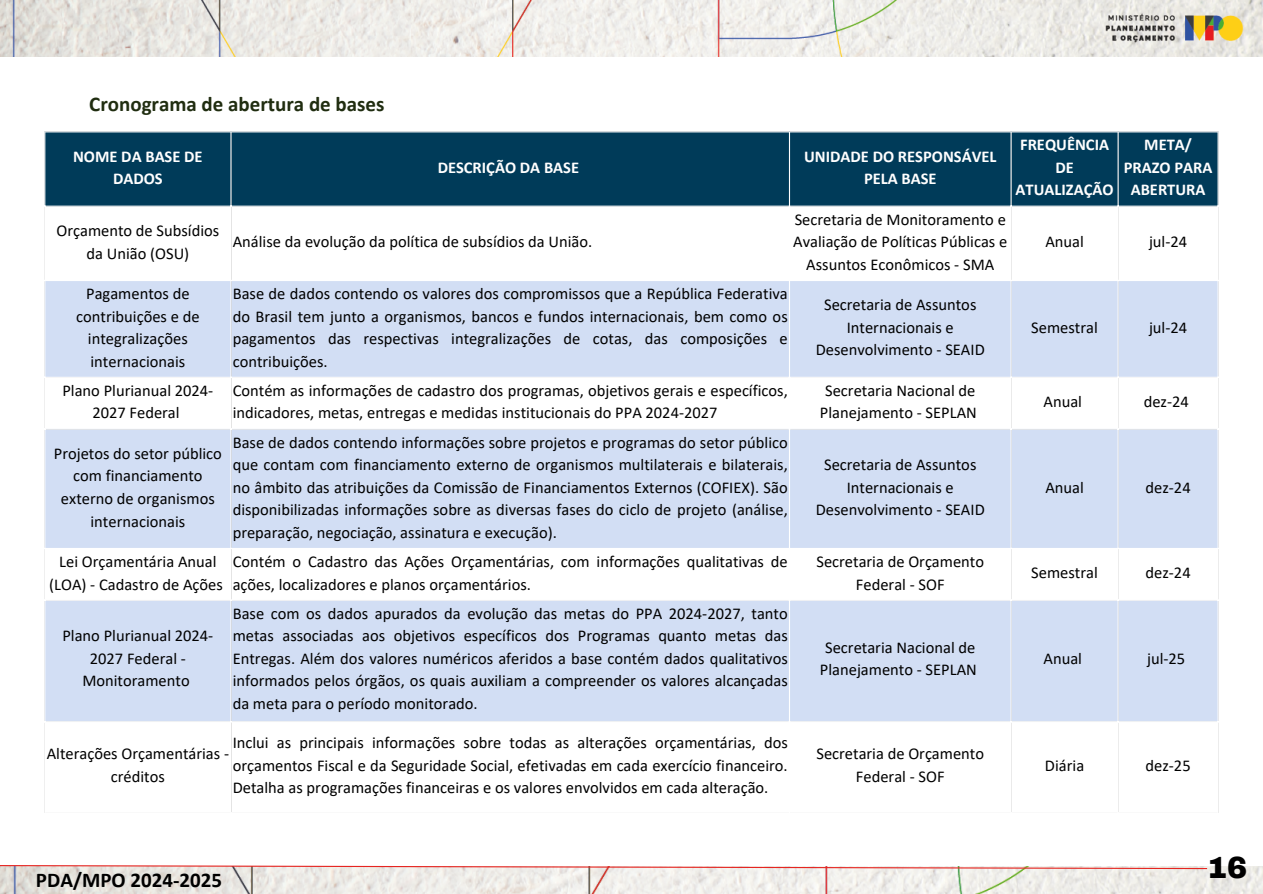
<style>
.page{position:relative;width:1263px;height:894px;background:#fff}
.page>*{position:absolute;margin:0;border:0;box-sizing:border-box;transform-origin:0 0}
.t1{font:900 30px "Archivo";color:#000}
.t2{font:700 21px "Calibri";color:#202d10}
.t3{font:700 21px "Calibri";color:#000}
.t4{font:16.5px/22.5px "Calibri";color:#000;text-align:center}
.t5{font:700 16.5px/22.5px "Calibri";color:#fff;text-align:center}
</style>
<div class="page">
<img style="left:0;top:0;width:1263px;height:56px">
<div style="left:45px;top:132px;width:1172px;height:73px;background:#003b59"></div>
<svg style="left:45px;top:281px;width:1172px;height:440px;fill:#d2def4"></svg>
<hr style="left:230px;top:132px;width:2px;height:679px;background:#fff">
<hr style="left:789px;top:132px;width:1px;height:679px;background:#fff">
<hr style="left:1010px;top:132px;width:2px;height:679px;background:#fff">
<hr style="left:1117px;top:132px;width:2px;height:679px;background:#fff">
<hr style="left:44px;top:376px;width:1175px;height:2px;background:#fff">
<hr style="left:44px;top:428px;width:1175px;height:1px;background:#fff">
<hr style="left:44px;top:547px;width:1175px;height:2px;background:#fff">
<hr style="left:44px;top:599px;width:1175px;height:1px;background:#fff">
<img style="left:0;top:866px;width:1263px;height:27px">
<svg style="left:0;top:865px;width:1208px;height:4px"></svg>
<p class="t2" style="left:89px;top:95px;width:297px">Cronograma de abertura de bases</p>
<p class="t5" style="left:73px;top:146px;width:131px">NOME DA BASE DE<br>DADOS</p>
<p class="t5" style="left:438px;top:157px;width:143px">DESCRIÇÃO DA BASE</p>
<p class="t5" style="left:804px;top:146px;width:194px">UNIDADE DO RESPONSÁVEL<br>PELA BASE</p>
<p class="t5" style="left:1016px;top:135px;width:100px">FREQUÊNCIA<br>DE<br>ATUALIZAÇÃO</p>
<p class="t5" style="left:1144px;top:135px;width:49px">META/</p>
<p class="t5" style="left:1124px;top:157px;width:90px">PRAZO PARA<br>ABERTURA</p>
<p class="t4" style="left:56px;top:220px;width:164px">Orçamento de Subsídios da União (OSU)</p>
<p class="t4" style="left:233px;top:232px;width:361px">Análise da evolução da política de subsídios da União.</p>
<p class="t4" style="left:793px;top:209px;width:216px">Secretaria de Monitoramento e<br>Avaliação de Políticas Públicas e<br>Assuntos Econômicos - SMA</p>
<p class="t4" style="left:76px;top:283px;width:125px">Pagamentos de contribuições e de integralizações internacionais</p>
<p class="t4" style="left:233px;top:283px;width:557px;text-align:justify">Base de dados contendo os valores dos compromissos que a República Federativa do Brasil tem junto a organismos, bancos e fundos internacionais, bem como os pagamentos das respectivas integralizações de cotas, das composições e contribuições.</p>
<p class="t4" style="left:816px;top:295px;width:171px">Secretaria de Assuntos<br>Internacionais e<br>Desenvolvimento - SEAID</p>
<p class="t4" style="left:1045px;top:232px;width:40px">Anual</p>
<p class="t4" style="left:1149px;top:232px;width:40px">jul-24</p>
<p class="t4" style="left:1031px;top:317px;width:68px">Semestral</p>
<p class="t4" style="left:1149px;top:317px;width:40px">jul-24</p>
<p class="t4" style="left:62px;top:380px;width:152px">Plano Plurianual 2024-<br>2027 Federal</p>
<p class="t4" style="left:233px;top:380px;width:557px;text-align:left">Contém as informações de cadastro dos programas, objetivos gerais e específicos, indicadores, metas, entregas e medidas institucionais do PPA 2024-2027</p>
<p class="t4" style="left:820px;top:380px;width:158px">Secretaria Nacional de<br>Planejamento - SEPLAN</p>
<p class="t4" style="left:1043px;top:391px;width:40px">Anual</p>
<p class="t4" style="left:1144px;top:391px;width:47px">dez-24</p>
<p class="t4" style="left:54px;top:443px;width:170px">Projetos do setor público com financiamento externo de organismos internacionais</p>
<p class="t4" style="left:233px;top:432px;width:557px;text-align:justify">Base de dados contendo informações sobre projetos e programas do setor público que contam com financiamento externo de organismos multilaterais e bilaterais, no âmbito das atribuições da Comissão de Financiamentos Externos (COFIEX). São disponibilizadas informações sobre as diversas fases do ciclo de projeto (análise, preparação, negociação, assinatura e execução).</p>
<p class="t4" style="left:816px;top:454px;width:171px">Secretaria de Assuntos<br>Internacionais e<br>Desenvolvimento - SEAID</p>
<p class="t4" style="left:1045px;top:477px;width:40px">Anual</p>
<p class="t4" style="left:1145px;top:477px;width:47px">dez-24</p>
<p class="t4" style="left:49px;top:551px;width:175px">Lei Orçamentária Anual (LOA) - Cadastro de Ações</p>
<p class="t4" style="left:233px;top:551px;width:557px;text-align:left">Contém o Cadastro das Ações Orçamentárias, com informações qualitativas de ações, localizadores e planos orçamentários.</p>
<p class="t4" style="left:816px;top:551px;width:169px">Secretaria de Orçamento<br>Federal - SOF</p>
<p class="t4" style="left:1031px;top:562px;width:68px">Semestral</p>
<p class="t4" style="left:1145px;top:562px;width:47px">dez-24</p>
<p class="t4" style="left:62px;top:625px;width:152px">Plano Plurianual 2024-<br>2027 Federal -<br>Monitoramento</p>
<p class="t4" style="left:233px;top:603px;width:557px;text-align:justify">Base com os dados apurados da evolução das metas do PPA 2024-2027, tanto metas associadas aos objetivos específicos dos Programas quanto metas das Entregas. Além dos valores numéricos aferidos a base contém dados qualitativos informados pelos órgãos, os quais auxiliam a compreender os valores alcançadas da meta para o período monitorado.</p>
<p class="t4" style="left:820px;top:637px;width:158px">Secretaria Nacional de<br>Planejamento - SEPLAN</p>
<p class="t4" style="left:1043px;top:648px;width:40px">Anual</p>
<p class="t4" style="left:1147px;top:648px;width:40px">jul-25</p>
<p class="t4" style="left:47px;top:743px;width:184px">Alterações Orçamentárias - créditos</p>
<p class="t4" style="left:233px;top:732px;width:557px;text-align:justify">Inclui as principais informações sobre todas as alterações orçamentárias, dos orçamentos Fiscal e da Seguridade Social, efetivadas em cada exercício financeiro.<br>Detalha as programações financeiras e os valores envolvidos em cada alteração.</p>
<p class="t4" style="left:816px;top:743px;width:169px">Secretaria de Orçamento<br>Federal - SOF</p>
<p class="t4" style="left:1045px;top:755px;width:41px">Diária</p>
<p class="t4" style="left:1145px;top:755px;width:47px">dez-25</p>
<p class="t3" style="left:36px;top:870px;width:188px">PDA/MPO 2024-2025</p>
<p class="t1" style="left:1207px;top:851px;width:42px">16</p>
</div>
